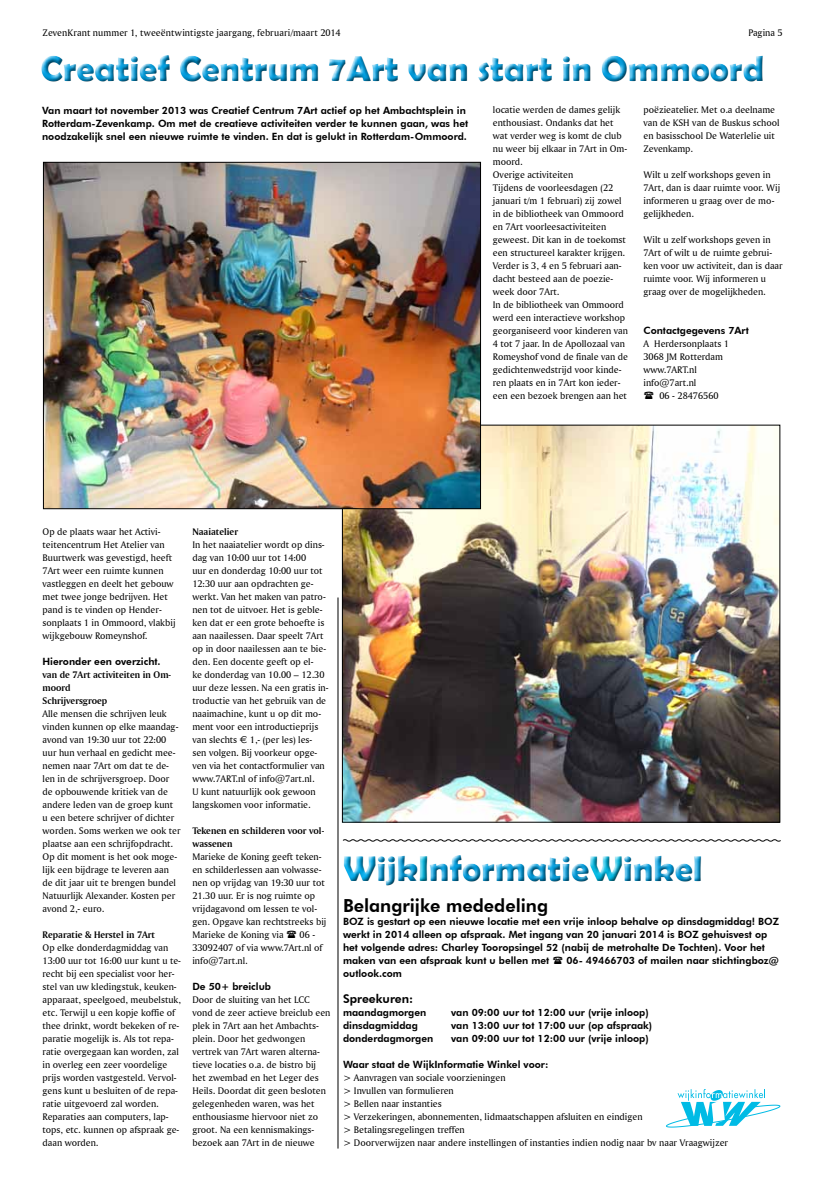
<style>
.page{position:relative;width:823px;height:1191px;background:#fff}
.page>*{position:absolute;margin:0;border:0;box-sizing:border-box;transform-origin:0 0}
.t1{font:700 36px "Berlin Sans FB Demi";color:#00a1e4}
.t2{font:800 18px "Futura BT";color:#000}
.t3{font:800 12px "Futura BT";color:#000}
.t4{font:10px/13px "Amerigo BT Roman A";color:#000}
.t5{font:800 10px/13px "Futura BT";color:#000}
.t6{font:10px/13px "Amerigo BT Bold A";color:#000}
.s1{font-family:"Euro Sig"}
.s2{color:#00aeef}
.s3{color:#00bbe5}
</style>
<div class="page">
<svg style="left:347px;top:855px;width:355px;height:31px"></svg>
<svg style="left:666px;top:1089px;width:113px;height:38px"></svg>
<svg style="left:43px;top:55px;width:720px;height:27px"></svg>
<hr style="left:337px;top:597px;width:1px;height:551px;background:#000">
<svg style="left:342px;top:839px;width:438px;height:3px"></svg>
<img style="left:344px;top:427px;width:433px;height:393px">
<img style="left:45px;top:164px;width:433px;height:343px">
<div style="left:43px;top:162px;width:437px;height:347px;border:1px solid #000"></div>
<p class="t4" style="left:43px;top:26px;width:299px">ZevenKrant nummer 1, tweeëntwintigste jaargang, februari/maart 2014</p>
<p class="t4" style="left:748px;top:26px;width:36px">Pagina 5</p>
<h1 class="t1" style="left:40px;top:48px;width:724px">Creatief Centrum 7Art van start in Ommoord</h1>
<p class="t4" style="left:643px;top:102px;width:137px">poëzieatelier. Met o.a deelname van de KSH van de Buskus school en basisschool De Waterlelie uit<br>Zevenkamp.</p>
<p class="t4" style="left:643px;top:167px;width:138px">Wilt u zelf workshops geven in<br>7Art, dan is daar ruimte voor. Wij informeren u graag over de mo&shy;gelijkheden.</p>
<p class="t4" style="left:643px;top:232px;width:141px">Wilt u zelf workshops geven in<br>7Art of wilt u de ruimte gebrui&shy;ken voor uw activiteit, dan is daar ruimte voor. Wij informeren u graag over de mogelijkheden.</p>
<p class="t5" style="left:643px;top:323px;width:107px">Contactgegevens 7Art</p>
<p class="t4" style="left:643px;top:336px;width:87px">A Herdersonplaats 1<br>3068 JM Rotterdam www.7ART.nl info@7art.nl</p>
<p class="t4" style="left:659px;top:388px;width:61px">06 - 28476560</p>
<p class="t4" style="left:492px;top:102px;width:137px">locatie werden de dames gelijk enthousiast. Ondanks dat het wat verder weg is komt de club nu weer bij elkaar in 7Art in Om&shy;moord.<br>Overige activiteiten<br>Tijdens de voorleesdagen (22 januari t/m 1 februari) zij zowel in de bibliotheek van Ommoord en 7Art voorleesactiviteiten geweest. Dit kan in de toekomst een structureel karakter krijgen.<br>Verder is 3, 4 en 5 februari aan&shy;dacht besteed aan de poezie&shy;week door 7Art.<br>In de bibliotheek van Ommoord werd een interactieve workshop georganiseerd voor kinderen van<br>4 tot 7 jaar. In de Apollozaal van<br>Romeyshof vond de finale van de gedichtenwedstrijd voor kinde&shy;ren plaats en in 7Art kon ieder&shy;een een bezoek brengen aan het</p>
<p class="t5" style="left:42px;top:104px;width:427px">Van maart tot november 2013 was Creatief Centrum 7Art actief op het Ambachtsplein in<br>Rotterdam-Zevenkamp. Om met de creatieve activiteiten verder te kunnen gaan, was het noodzakelijk snel een nieuwe ruimte te vinden. En dat is gelukt in Rotterdam-Ommoord.</p>
<p class="t4" style="left:43px;top:524px;width:134px">Op de plaats waar het Activi&shy;teitencentrum Het Atelier van<br>Buurtwerk was gevestigd, heeft<br>7Art weer een ruimte kunnen vastleggen en deelt het gebouw met twee jonge bedrijven. Het pand is te vinden op Hender&shy;sonplaats 1 in Ommoord, vlakbij wijkgebouw Romeynshof.</p>
<p class="t5" style="left:43px;top:654px;width:120px">Hieronder een overzicht.</p>
<p class="t6" style="left:43px;top:667px;width:130px">van de 7Art activiteiten in Om&shy;moord<br>Schrijversgroep</p>
<p class="t4" style="left:43px;top:706px;width:139px">Alle mensen die schrijven leuk vinden kunnen op elke maandag&shy;avond van 19:30 uur tot 22:00 uur hun verhaal en gedicht mee&shy;nemen naar 7Art om dat te de&shy;len in de schrijversgroep. Door de opbouwende kritiek van de andere leden van de groep kunt u een betere schrijver of dichter worden. Soms werken we ook ter plaatse aan een schrijfopdracht.<br>Op dit moment is het ook moge&shy;lijk een bijdrage te leveren aan de dit jaar uit te brengen bundel<br>Natuurlijk Alexander. Kosten per avond 2,- euro.</p>
<p class="t6" style="left:43px;top:927px;width:114px">Reparatie &amp; Herstel in 7Art</p>
<p class="t4" style="left:43px;top:940px;width:140px">Op elke donderdagmiddag van<br>13:00 uur tot 16:00 uur kunt u te&shy;recht bij een specialist voor her&shy;stel van uw kledingstuk, keuken&shy;apparaat, speelgoed, meubelstuk, etc. Terwijl u een kopje koffie of thee drinkt, wordt bekeken of re&shy;paratie mogelijk is. Als tot repa&shy;ratie overgegaan kan worden, zal in overleg een zeer voordelige prijs worden vastgesteld. Vervol&shy;gens kunt u besluiten of de repa&shy;ratie uitgevoerd zal worden.<br>Reparaties aan computers, lap&shy;tops, etc. kunnen op afspraak ge&shy;daan worden.</p>
<p class="t6" style="left:192px;top:524px;width:47px">Naaiatelier</p>
<p class="t4" style="left:192px;top:537px;width:138px">In het naaiatelier wordt op dins&shy;dag van 10:00 uur tot 14:00<br>uur en donderdag 10:00 uur tot<br>12:30 uur aan opdrachten ge&shy;werkt. Van het maken van patro&shy;nen tot de uitvoer. Het is geble&shy;ken dat er een grote behoefte is aan naailessen. Daar speelt 7Art op in door naailessen aan te bie&shy;den. Een docente geeft op el-<br>ke donderdag van 10.00 – 12.30 uur deze lessen. Na een gratis in&shy;troductie van het gebruik van de naaimachine, kunt u op dit mo&shy;ment voor een introductieprijs van slechts <span class="s1">€</span> 1,- (per les) les&shy;sen volgen. Bij voorkeur opge&shy;ven via het contactformulier van www.7ART.nl of info@7art.nl.<br>U kunt natuurlijk ook gewoon langskomen voor informatie.</p>
<p class="t6" style="left:192px;top:823px;width:133px">Tekenen en schilderen voor vol&shy;wassenen</p>
<p class="t4" style="left:192px;top:849px;width:135px">Marieke de Koning geeft teken&shy;en schilderlessen aan volwasse&shy;nen op vrijdag van 19:30 uur tot<br>21.30 uur. Er is nog ruimte op vrijdagavond om lessen te vol&shy;gen. Opgave kan rechtstreeks bij<br>Marieke de Koning via</p>
<p class="t4" style="left:192px;top:927px;width:131px;text-indent:107px">06 -<br>33092407 of via www.7Art.nl of info@7art.nl.</p>
<p class="t5" style="left:192px;top:979px;width:80px">De 50+ breiclub</p>
<p class="t4" style="left:192px;top:992px;width:139px">Door de sluiting van het LCC vond de zeer actieve breiclub een plek in 7Art aan het Ambachts&shy;plein. Door het gedwongen vertrek van 7Art waren alterna&shy;tieve locaties o.a. de bistro bij het zwembad en het Leger des<br>Heils. Doordat dit geen besloten gelegenheden waren, was het enthousiasme hiervoor niet zo groot. Na een kennismakings&shy;bezoek aan 7Art in de nieuwe</p>
<h1 class="t1" style="left:342px;top:847px;width:361px"><span class="s2">W</span>ijk<span class="s3">I</span>nformatie<span class="s3">W</span>inkel</h1>
<h2 class="t2" style="left:343px;top:894px;width:206px">Belangrijke mededeling</h2>
<p class="t5" style="left:343px;top:915px;width:437px">BOZ is gestart op een nieuwe locatie met een vrije inloop behalve op dinsdagmiddag! BOZ werkt in 2014 alleen op afspraak. Met ingang van 20 januari 2014 is BOZ gehuisvest op het volgende adres: Charley Tooropsingel 52 (nabij de metrohalte De Tochten). Voor het maken van een afspraak kunt u bellen met</p>
<p class="t5" style="left:566px;top:954px;width:214px">06- 49466703 of mailen naar stichtingboz@</p>
<p class="t5" style="left:343px;top:967px;width:60px">outlook.com</p>
<p class="t3" style="left:343px;top:991px;width:72px">Spreekuren:</p>
<p class="t5" style="left:343px;top:1006px;width:85px">maandagmorgen</p>
<p class="t5" style="left:451px;top:1006px;width:199px">van 09:00 uur tot 12:00 uur (vrije inloop)</p>
<p class="t5" style="left:343px;top:1019px;width:76px">dinsdagmiddag</p>
<p class="t5" style="left:451px;top:1019px;width:202px">van 13:00 uur tot 17:00 uur (op afspraak)</p>
<p class="t5" style="left:343px;top:1032px;width:92px">donderdagmorgen</p>
<p class="t5" style="left:451px;top:1032px;width:199px">van 09:00 uur tot 12:00 uur (vrije inloop)</p>
<p class="t5" style="left:343px;top:1058px;width:207px">Waar staat de WijkInformatie Winkel voor:</p>
<p class="t4" style="left:343px;top:1071px;width:386px">&gt; Aanvragen van sociale voorzieningen<br>&gt; Invullen van formulieren<br>&gt; Bellen naar instanties<br>&gt; Verzekeringen, abonnementen, lidmaatschappen afsluiten en eindigen<br>&gt; Betalingsregelingen treffen<br>&gt; Doorverwijzen naar andere instellingen of instanties indien nodig naar bv naar Vraagwijzer</p>
</div>
